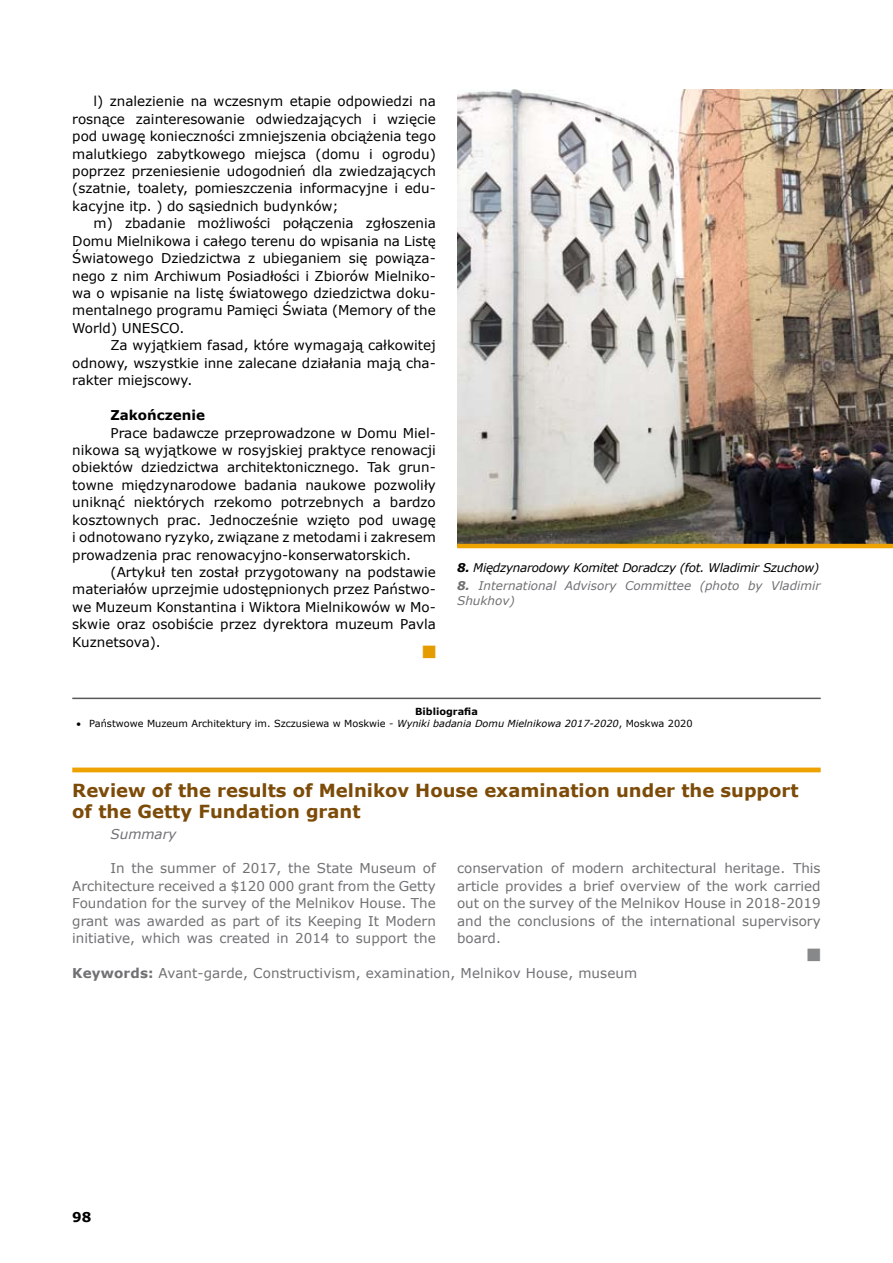
<style>
.page{position:relative;width:893px;height:1263px;background:#fff}
.page>*{position:absolute;margin:0;border:0;box-sizing:border-box;transform-origin:0 0}
.t1{font:700 18px/21.6px "Verdana";color:#7c4b08}
.t2{font:13.5px/17.4px "Verdana";color:#000;text-align:justify}
.t3{font:13.5px/17.4px "Verdana";color:#707173;text-align:justify}
.t4{font:700 13.5px "Verdana";color:#000}
.t5{font:italic 13.5px "Verdana";color:#707173}
.t6{font:13.5px "Zapf Dingbats IT Cby BT";color:#87888a}
.t7{font:13.5px "Zapf Dingbats IT Cby BT";color:#e49c00}
.t8{font:italic 12px/14.4px "Verdana";color:#707173}
.t9{font:italic 12px "Verdana";letter-spacing:-.025em;color:#000}
.t10{font:9.75px "Verdana";color:#000}
.t11{font:700 9.75px "Verdana";color:#000}
.s1{font-weight:700}
.s2{font-style:italic}
</style>
<div class="page">
<img style="left:457px;top:89px;width:436px;height:455px">
<hr style="left:457px;top:544px;width:436px;height:4px;background:#eda200">
<div style="left:72px;top:767px;width:749px;height:5px;background:#eda200"></div>
<hr style="left:72px;top:698px;width:749px;height:1px;background:#58585a">
<p class="t2" style="left:72px;top:92px;width:365px;text-indent:21px">l) znalezienie na wczesnym etapie odpowiedzi na rosnące zainteresowanie odwiedzających i wzięcie pod uwagę konieczności zmniejszenia obciążenia tego malutkiego zabytkowego miejsca (domu i ogrodu) poprzez przeniesienie udogodnień dla zwiedzających (szatnie, toalety, pomieszczenia informacyjne i edu&shy;kacyjne itp. ) do sąsiednich budynków;</p>
<p class="t2" style="left:72px;top:214px;width:365px;text-indent:21px">m) zbadanie możliwości połączenia zgłoszenia Domu Mielnikowa i całego terenu do wpisania na Listę Światowego Dziedzictwa z ubieganiem się powiąza&shy;nego z nim Archiwum Posiadłości i Zbiorów Mielniko&shy;wa o wpisanie na listę światowego dziedzictwa doku&shy;mentalnego programu Pamięci Świata (Memory of the World) UNESCO.</p>
<p class="t2" style="left:72px;top:336px;width:365px;text-indent:38px">Za wyjątkiem fasad, które wymagają całkowitej odnowy, wszystkie inne zalecane działania mają cha&shy;rakter miejscowy.</p>
<p class="t4" style="left:111px;top:407px;width:96px">Zakończenie</p>
<p class="t2" style="left:72px;top:423px;width:365px;text-indent:38px">Prace badawcze przeprowadzone w Domu Miel&shy;nikowa są wyjątkowe w rosyjskiej praktyce renowacji obiektów dziedzictwa architektonicznego. Tak grun&shy;towne międzynarodowe badania naukowe pozwoliły uniknąć niektórych rzekomo potrzebnych a bardzo kosztownych prac. Jednocześnie wzięto pod uwagę i odnotowano ryzyko, związane z metodami i zakresem prowadzenia prac renowacyjno-konserwatorskich.</p>
<p class="t2" style="left:72px;top:563px;width:365px;text-indent:38px">(Artykuł ten został przygotowany na podstawie materiałów uprzejmie udostępnionych przez Państwo&shy;we Muzeum Konstantina i Wiktora Mielnikowów w Mo&shy;skwie oraz osobiście przez dyrektora muzeum Pavla Kuznetsova).</p>
<p class="t9" style="left:457px;top:559px;width:364px"><span class="s1">8.</span> Międzynarodowy Komitet Doradczy (fot. Wladimir Szuchow)</p>
<p class="t8" style="left:457px;top:578px;width:365px"><span class="s1">8.</span> International Advisory Committee (photo by Vladimir<br>Shukhov)</p>
<p class="t7" style="left:422px;top:645px;width:15px">■</p>
<p class="t11" style="left:415px;top:705px;width:64px">Bibliografia</p>
<p class="t10" style="left:77px;top:717px;width:618px">• Państwowe Muzeum Architektury im. Szczusiewa w Moskwie - <span class="s2">Wyniki badania Domu Mielnikowa 2017-2020</span>, Moskwa 2020</p>
<h1 class="t1" style="left:72px;top:779px;width:728px">Review of the results of Melnikov House examination under the support of the Getty Fundation grant</h1>
<p class="t5" style="left:111px;top:825px;width:67px">Summary</p>
<p class="t3" style="left:72px;top:859px;width:365px;text-indent:38px">In the summer of 2017, the State Museum of Architecture received a $120 000 grant from the Getty Foundation for the survey of the Melnikov House. The grant was awarded as part of its Keeping It Modern initiative, which was created in 2014 to support the</p>
<p class="t3" style="left:457px;top:859px;width:365px">conservation of modern architectural heritage. This article provides a brief overview of the work carried out on the survey of the Melnikov House in 2018-2019 and the conclusions of the international supervisory board.</p>
<p class="t3" style="left:72px;top:964px;width:567px"><span class="s1">Keywords:</span> Avant-garde, Constructivism, examination, Melnikov House, museum</p>
<p class="t6" style="left:807px;top:948px;width:15px">■</p>
<p class="t4" style="left:72px;top:1209px;width:21px">98</p>
</div>
